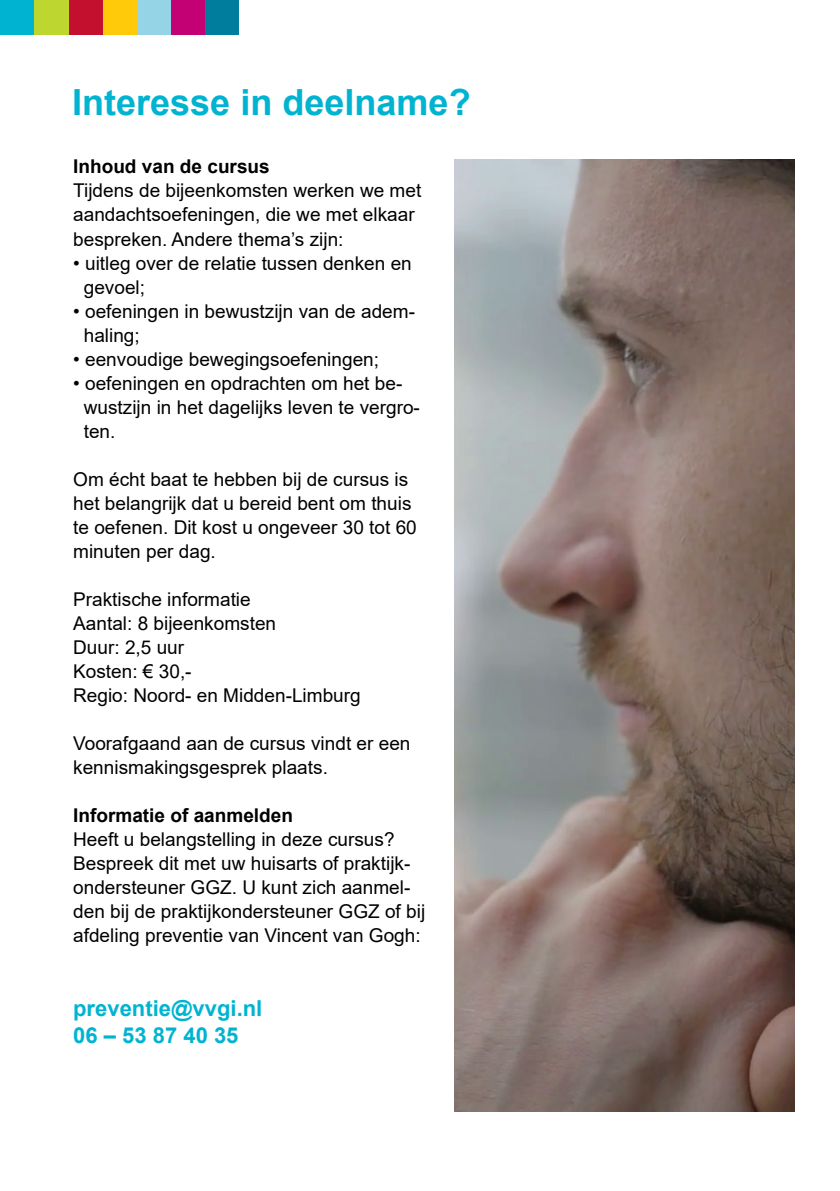
<style>
.page{position:relative;width:840px;height:1191px;background:#fff}
.page>*{position:absolute;margin:0;border:0;box-sizing:border-box;transform-origin:0 0}
.t1{font:700 36px "Arial";color:#00b4d1}
.t2{font:700 22px "Arial";color:#00b4d1}
.t3{font:19px/24px "Arial";color:#000001}
.t4{font:700 19px "Arial";color:#000001}
</style>
<div class="page">
<img style="left:454px;top:160px;width:340px;height:951px">
<div style="left:0;top:0;width:34px;height:34px;background:#00b4d1"></div>
<div style="left:204px;top:0;width:34px;height:34px;background:#007c9d"></div>
<div style="left:170px;top:0;width:34px;height:34px;background:#c30175"></div>
<div style="left:136px;top:0;width:34px;height:34px;background:#95d3e6"></div>
<div style="left:102px;top:0;width:34px;height:34px;background:#feca0a"></div>
<div style="left:68px;top:0;width:34px;height:34px;background:#c3102e"></div>
<div style="left:34px;top:0;width:34px;height:34px;background:#bed630"></div>
<p class="t1" style="left:72px;top:77px;width:400px">Interesse in deelname?</p>
<p class="t4" style="left:73px;top:153px;width:198px">Inhoud van de cursus</p>
<p class="t3" style="left:73px;top:179px;width:349px">Tijdens de bijeenkomsten werken we met aandachtsoefeningen, die we met elkaar bespreken. Andere thema’s zijn:</p>
<p class="t3" style="left:84px;top:251px;width:329px;text-indent:-11px">• uitleg over de relatie tussen denken en gevoel;</p>
<p class="t3" style="left:84px;top:299px;width:332px;text-indent:-11px">• oefeningen in bewustzijn van de adem&shy;haling;</p>
<p class="t3" style="left:73px;top:347px;width:307px">• eenvoudige bewegingsoefeningen;</p>
<p class="t3" style="left:84px;top:371px;width:337px;text-indent:-11px">• oefeningen en opdrachten om het be&shy;wustzijn in het dagelijks leven te vergro&shy;ten.</p>
<p class="t3" style="left:73px;top:467px;width:345px">Om écht baat te hebben bij de cursus is het belangrijk dat u bereid bent om thuis te oefenen. Dit kost u ongeveer 30 tot 60 minuten per dag.</p>
<p class="t3" style="left:73px;top:587px;width:179px">Praktische informatie</p>
<p class="t3" style="left:73px;top:611px;width:204px">Aantal: 8 bijeenkomsten</p>
<p class="t3" style="left:73px;top:635px;width:112px">Duur: 2,5 uur</p>
<p class="t3" style="left:73px;top:659px;width:120px">Kosten: € 30,-</p>
<p class="t3" style="left:73px;top:683px;width:289px">Regio: Noord- en Midden-Limburg</p>
<p class="t3" style="left:73px;top:731px;width:338px">Voorafgaand aan de cursus vindt er een kennismakingsgesprek plaats.</p>
<p class="t4" style="left:73px;top:801px;width:221px">Informatie of aanmelden</p>
<p class="t3" style="left:73px;top:827px;width:353px">Heeft u belangstelling in deze cursus?<br>Bespreek dit met uw huisarts of praktijk&shy;ondersteuner GGZ. U kunt zich aanmel&shy;den bij de praktijkondersteuner GGZ of bij afdeling preventie van Vincent van Gogh:</p>
<p class="t2" style="left:73px;top:993px;width:190px">preventie@vvgi.nl</p>
<p class="t2" style="left:73px;top:1019px;width:167px">06 – 53 87 40 35</p>
</div>
